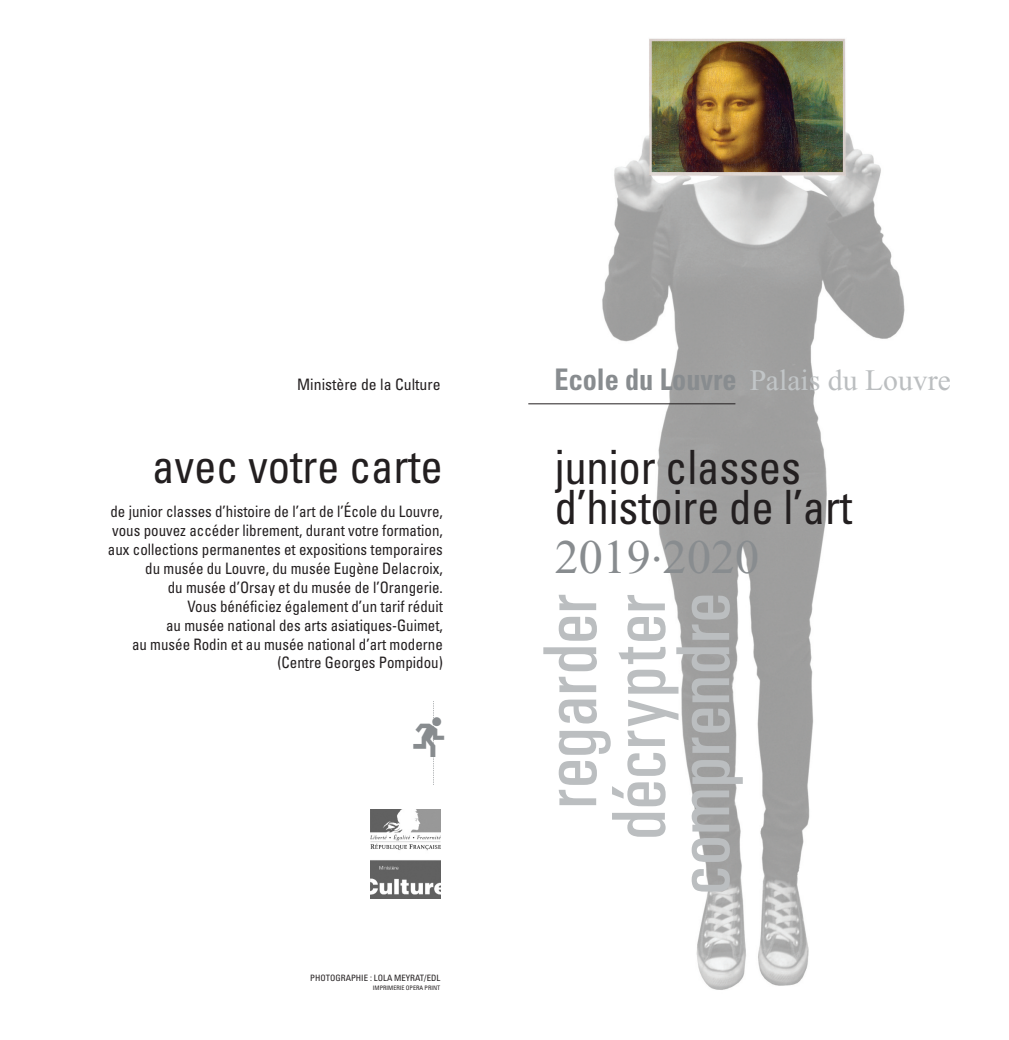
<style>
.page{position:relative;width:1009px;height:1040px;background:#fff}
.page>*{position:absolute;margin:0;border:0;box-sizing:border-box;transform-origin:0 0}
.t1{font:76.65px/133px "Univers Condensed";color:#bbbec0;text-align:right}
.t2{font:48.12px "Times New Roman";color:#888c8f}
.t3{font:condensed 47.25px/40.2px "Univers LT";letter-spacing:-.005em;color:#231f20;scale:.95 1}
.t4{font:43.93px "Dance Floor E Xit";color:#888c8f}
.t5{font:700 condensed 29.75px "Univers LT";color:#888c8f;scale:.95 1}
.t6{font:condensed 15.75px/18.9px "Univers LT";color:#231f20;text-align:right;scale:.95 1}
.t7{font:condensed 15.75px "Univers LT";color:#231f20}
.t8{font:condensed 8.75px "Univers LT";color:#231f20}
.t9{font:condensed 6.12px "Univers LT";color:#231f20}
.s1{font-family:"Times New Roman";font-weight:400;font-stretch:normal;color:#c1c5c7}
.s2{font-family:"Times New Roman";font-weight:400;font-stretch:normal;color:#bbbec0}
</style>
<div class="page">
<img style="left:581px;top:38px;width:324px;height:952px">
<svg style="left:433px;top:701px;width:1px;height:84px"></svg>
<img style="left:371px;top:809px;width:69px;height:89px">
<hr style="left:528px;top:403px;width:207px;height:1px;background:#231f20">
<p class="t7" style="left:297px;top:379px;width:145px">Ministère de la Culture</p>
<h3 class="t3" style="left:152px;top:450px;width:307px">avec votre carte</h3>
<p class="t6" style="left:108px;top:503px;width:354px">de junior classes d’histoire de l’art de l’École du Louvre, vous pouvez accéder librement, durant votre formation, aux collections permanentes et expositions temporaires du musée du Louvre, du musée Eugène Delacroix,<br>du musée d’Orsay et du musée de l’Orangerie.<br>Vous bénéficiez également d’un tarif réduit<br>au musée national des arts asiatiques-Guimet,<br>au musée Rodin et au musée national d’art moderne (Centre Georges Pompidou)</p>
<h3 class="t4" style="left:413px;top:716px;width:33px">q</h3>
<p class="t8" style="left:310px;top:975px;width:131px">PHOTOGRAPHIE : LOLA MEYRAT/EDL</p>
<p class="t9" style="left:373px;top:985px;width:69px">IMPRIMERIE OPERA PRINT</p>
<h3 class="t5" style="left:554px;top:368px;width:419px">Ecole du Louvre <span class="s1">Palai</span><span class="s2">s du Louvre</span></h3>
<h3 class="t3" style="left:555px;top:451px;width:315px">junior classes d’histoire de l’art</h3>
<h2 class="t2" style="left:555px;top:540px;width:206px">2019.2020</h2>
<h1 class="t1" style="left:572px;top:840px;width:249px;rotate:-90deg">décrypter</h1>
<h1 class="t1" style="left:503px;top:895px;width:304px;rotate:-90deg">regarder comprendre</h1>
</div>
